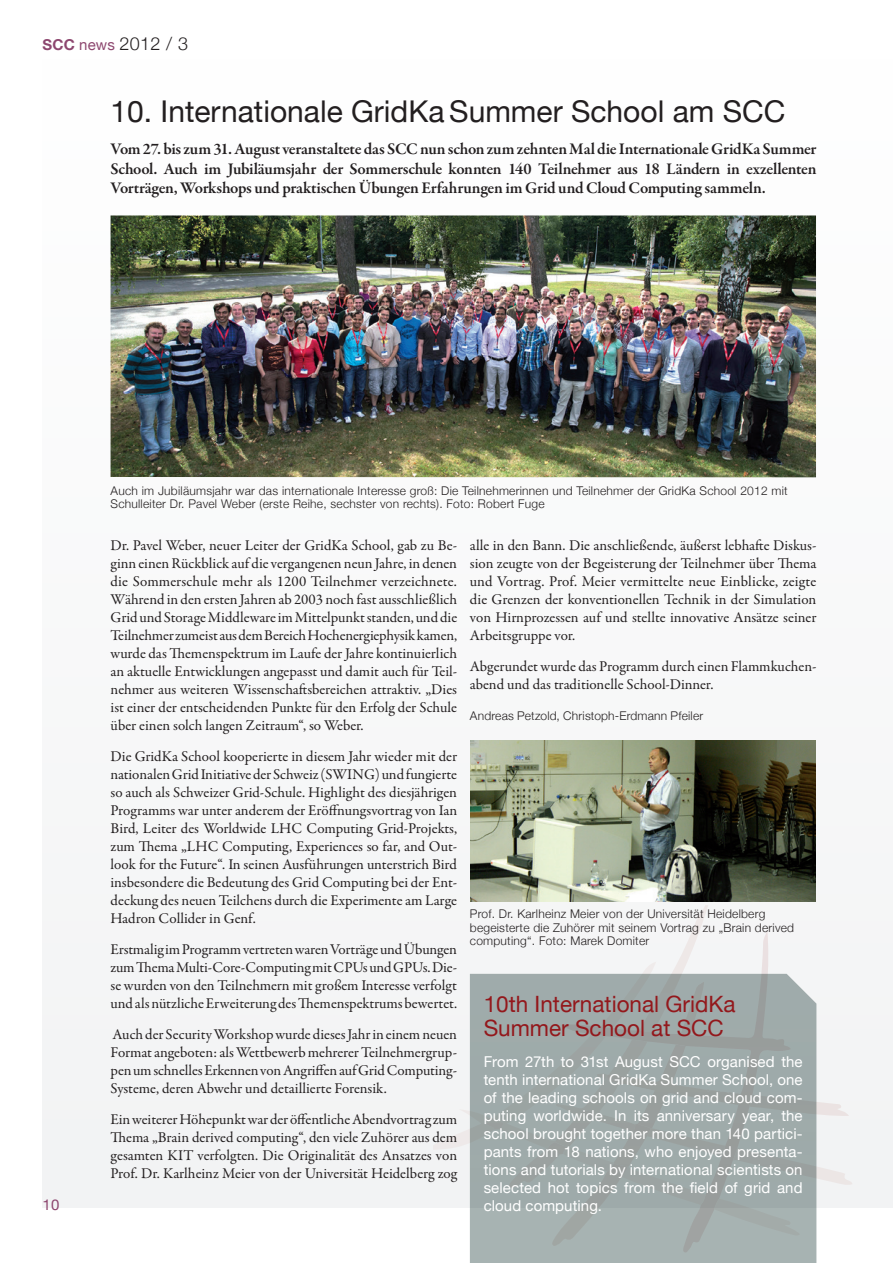
<style>
.page{position:relative;width:893px;height:1263px;background:#fff}
.page>*{position:absolute;margin:0;border:0;box-sizing:border-box;transform-origin:0 0}
.t1{font:30px "Helvetica Neue";color:#231f20}
.t2{font:22.5px/24px "Helvetica Neue";color:#93181c}
.t3{font:300 18px "Helvetica Neue";color:#231f20}
.Plain_Text{font:600 16.5px/19.5px "Garamond Premr Pro";letter-spacing:-.015em;color:#231f20;text-align:justify}
.Absatzformat_2{font:15px/18px "Garamond Premr Pro";color:#231f20;text-align:justify}
.Absatzformat_6{font:15px/18px "Helvetica Neue";letter-spacing:.005em;color:#fff;text-align:justify}
.t4{font:15px "Helvetica Neue";color:#8d476f}
.Absatzformat_2-2{font:300 12px/13.5px "Helvetica Neue";letter-spacing:.02em;color:#231f20}
.s1{font-weight:700;font-size:15px;color:#8d476f}
.s2{font-weight:400;font-size:15px;color:#8d476f}
</style>
<div class="page">
<div style="left:43px;top:60px;width:850px;height:1148px;background:#f2f3f4"></div>
<svg style="left:433px;top:905px;width:419px;height:342px"></svg>
<svg style="left:470px;top:974px;width:346px;height:289px;background:#9faaa9"></svg>
<img style="left:111px;top:215px;width:705px;height:262px">
<img style="left:470px;top:741px;width:346px;height:160px">
<p class="t3" style="left:43px;top:29px;width:147px"><span class="s1">SCC</span> <span class="s2">news</span> 2012 / 3</p>
<p class="t1" style="left:111px;top:86px;width:676px">10. Internationale GridKa Summer School am SCC</p>
<p class="Plain_Text" style="left:111px;top:140px;width:707px">Vom 27. bis zum 31. August veranstaltete das SCC nun schon zum zehnten Mal die Internationale GridKa Summer School. Auch im Jubiläumsjahr der Sommerschule konnten 140 Teilnehmer aus 18 Ländern in exzellenten Vorträgen, Workshops und praktischen Übungen Erfahrungen im Grid und Cloud Computing sammeln.</p>
<p class="Absatzformat_2-2" style="left:111px;top:483px;width:679px">Auch im Jubiläumsjahr war das internationale Interesse groß: Die Teilnehmerinnen und Teilnehmer der GridKa School 2012 mit<br>Schulleiter Dr. Pavel Weber (erste Reihe, sechster von rechts). Foto: Robert Fuge</p>
<p class="Absatzformat_2" style="left:111px;top:537px;width:348px">Dr. Pavel Weber, neuer Leiter der GridKa School, gab zu Be&shy;ginn einen Rückblick auf die vergangenen neun Jahre, in denen die Sommerschule mehr als 1200 Teilnehmer verzeichnete.<br>Während in den ersten Jahren ab 2003 noch fast ausschließlich Grid und Storage Middleware im Mittelpunkt standen, und die Teilnehmer zumeist aus dem Bereich Hochenergiephysik kamen, wurde das Themenspektrum im Laufe der Jahre kontinuierlich an aktuelle Entwicklungen angepasst und damit auch für Teil&shy;nehmer aus weiteren Wissenschaftsbereichen attraktiv. „Dies ist einer der entscheidenden Punkte für den Erfolg der Schule über einen solch langen Zeitraum“, so Weber.</p>
<p class="Absatzformat_2" style="left:111px;top:748px;width:348px">Die GridKa School kooperierte in diesem Jahr wieder mit der nationalen Grid Initiative der Schweiz (SWING) und fungierte so auch als Schweizer Grid-Schule. Highlight des diesjährigen Programms war unter anderem der Eröffnungsvortrag von Ian Bird, Leiter des Worldwide LHC Computing Grid-Projekts, zum Thema „LHC Computing, Experiences so far, and Out&shy;look for the Future“. In seinen Ausführungen unterstrich Bird insbesondere die Bedeutung des Grid Computing bei der Ent&shy;deckung des neuen Teilchens durch die Experimente am Large Hadron Collider in Genf.</p>
<p class="Absatzformat_2" style="left:111px;top:941px;width:348px">Erstmalig im Programm vertreten waren Vorträge und Übungen zum Thema Multi-Core-Computing mit CPUs und GPUs. Die&shy;se wurden von den Teilnehmern mit großem Interesse verfolgt und als nützliche Erweiterung des Themenspektrums bewertet.</p>
<p class="Absatzformat_2" style="left:111px;top:1025px;width:348px">Auch der Security Workshop wurde dieses Jahr in einem neuen Format angeboten: als Wettbewerb mehrerer Teilnehmergrup&shy;pen um schnelles Erkennen von Angriffen auf Grid Computing-Systeme, deren Abwehr und detaillierte Forensik.</p>
<p class="Absatzformat_2" style="left:111px;top:1110px;width:348px">Ein weiterer Höhepunkt war der öffentliche Abendvortrag zum Thema „Brain derived computing“, den viele Zuhörer aus dem gesamten KIT verfolgten. Die Originalität des Ansatzes von Prof. Dr. Karlheinz Meier von der Universität Heidelberg zog</p>
<p class="Absatzformat_2" style="left:470px;top:537px;width:348px">alle in den Bann. Die anschließende, äußerst lebhafte Diskus&shy;sion zeugte von der Begeisterung der Teilnehmer über Thema und Vortrag. Prof. Meier vermittelte neue Einblicke, zeigte die Grenzen der konventionellen Technik in der Simulation von Hirnprozessen auf und stellte innovative Ansätze seiner Arbeitsgruppe vor.</p>
<p class="Absatzformat_2" style="left:470px;top:658px;width:348px">Abgerundet wurde das Programm durch einen Flammkuchen&shy;abend und das traditionelle School-Dinner.</p>
<p class="Absatzformat_2-2" style="left:470px;top:708px;width:235px">Andreas Petzold, Christoph-Erdmann Pfeiler</p>
<p class="Absatzformat_2-2" style="left:470px;top:907px;width:326px">Prof. Dr. Karlheinz Meier von der Universität Heidelberg begeisterte die Zuhörer mit seinem Vortrag zu „Brain derived computing“. Foto: Marek Domiter</p>
<p class="t2" style="left:484px;top:991px;width:253px">10th International GridKa<br>Summer School at SCC</p>
<p class="Absatzformat_6" style="left:484px;top:1051px;width:320px">From 27th to 31st August SCC organised the tenth international GridKa Summer School, one of the leading schools on grid and cloud com&shy;puting worldwide. In its anniversary year, the school brought together more than 140 partici&shy;pants from 18 nations, who enjoyed presenta&shy;tions and tutorials by international scientists on selected hot topics from the field of grid and</p>
<p class="t4" style="left:43px;top:1192px;width:18px">10</p>
<p class="Absatzformat_6" style="left:484px;top:1195px;width:120px">cloud computing.</p>
</div>
